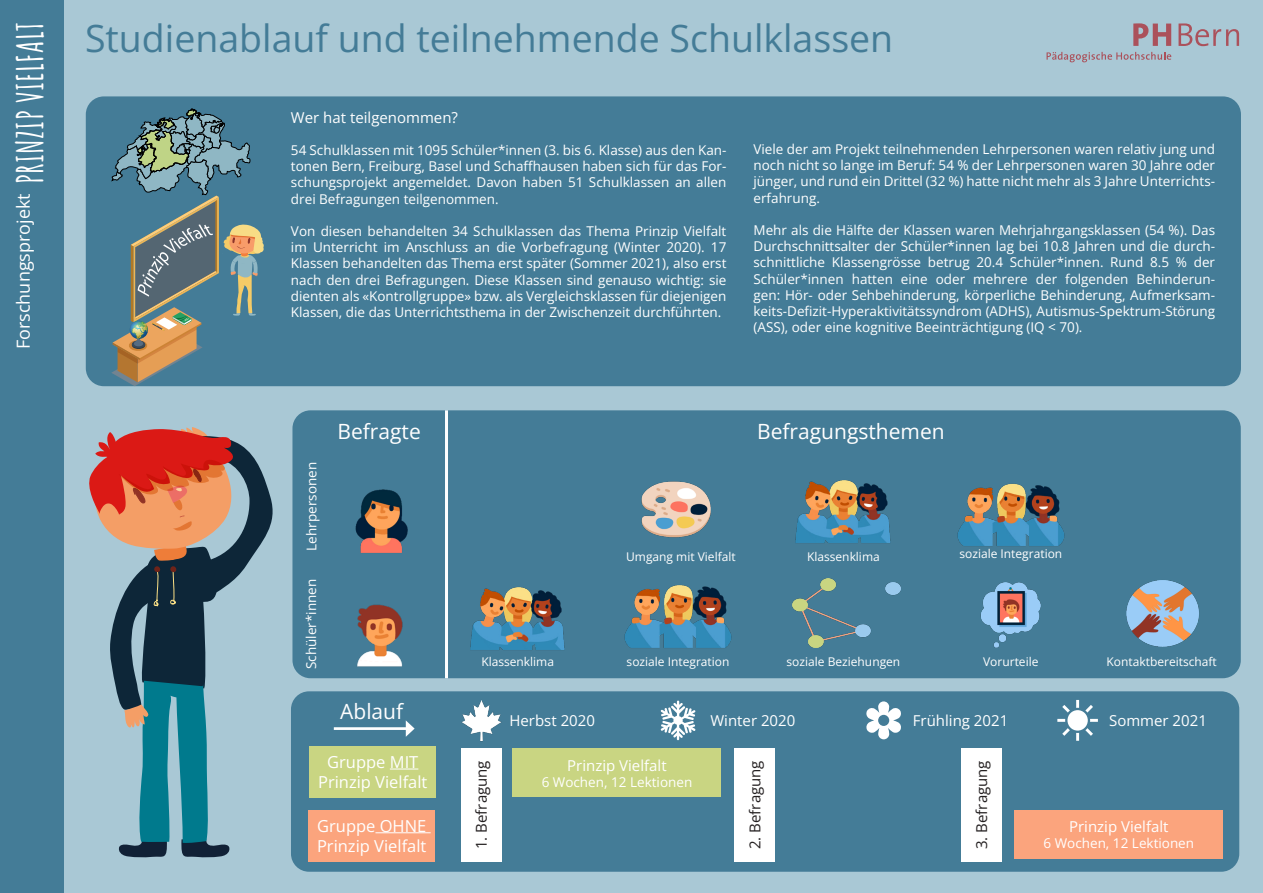
<style>
.page{position:relative;width:1263px;height:893px;background:#a9c8d5}
.page>*{position:absolute;margin:0;border:0;box-sizing:border-box;transform-origin:0 0}
.t1{font:700 37.5px "Open Sans";color:#447c97}
.t2{font:700 36px "Amatic SC";color:#fff}
.t3{font:700 21px "Open Sans";color:#fff}
.t4{font:18px "Open Sans";color:#fff}
.t5{font:700 16.5px/19.8px "Open Sans";color:#fff;text-align:center}
.t6{font:700 15px "Open Sans";color:#fff}
.t7{font:15px "Open Sans";color:#231f20}
.t8{font:13.5px/16.2px "Open Sans";color:#fff;text-align:justify}
.t9{font:700 13.5px "Open Sans";color:#fff}
.t10{font:700 12px "Open Sans";color:#fff}
</style>
<div class="page">
<svg style="left:1133px;top:23px;width:38px;height:23px"></svg>
<svg style="left:1178px;top:23px;width:61px;height:23px"></svg>
<svg style="left:1046px;top:52px;width:125px;height:10px"></svg>
<div style="left:0;top:0;width:64px;height:893px;background:#447c97"></div>
<div style="left:86px;top:96px;width:1155px;height:290px;background:#447c97;border-radius:18px"></div>
<div style="left:291px;top:691px;width:948px;height:181px;background:#447c97;border-radius:18px"></div>
<div style="left:292px;top:410px;width:949px;height:268px;background:#447c97;border-radius:18px"></div>
<svg style="left:89px;top:427px;width:184px;height:431px"></svg>
<svg style="left:111px;top:96px;width:153px;height:290px"></svg>
<div style="left:310px;top:746px;width:126px;height:51px;background:#c9d582"></div>
<svg style="left:390px;top:769px;width:28px;height:1px"></svg>
<div style="left:309px;top:810px;width:126px;height:51px;background:#fba47d"></div>
<hr style="left:375px;top:832px;width:56px;height:1px;background:#fff">
<img style="left:483px;top:587px;width:82px;height:63px">
<img style="left:795px;top:480px;width:96px;height:63px">
<img style="left:641px;top:481px;width:70px;height:57px">
<img style="left:624px;top:585px;width:108px;height:63px">
<img style="left:980px;top:582px;width:61px;height:66px">
<img style="left:1126px;top:580px;width:73px;height:67px">
<img style="left:957px;top:483px;width:108px;height:63px">
<img style="left:462px;top:700px;width:40px;height:42px">
<svg style="left:661px;top:701px;width:34px;height:39px"></svg>
<svg style="left:866px;top:701px;width:35px;height:38px"></svg>
<svg style="left:1057px;top:719px;width:8px;height:3px"></svg>
<svg style="left:1076px;top:700px;width:3px;height:8px"></svg>
<svg style="left:1085px;top:705px;width:8px;height:8px"></svg>
<svg style="left:1062px;top:705px;width:8px;height:8px"></svg>
<svg style="left:1085px;top:728px;width:8px;height:8px"></svg>
<svg style="left:1090px;top:719px;width:8px;height:3px"></svg>
<svg style="left:1076px;top:733px;width:3px;height:8px"></svg>
<svg style="left:1062px;top:728px;width:8px;height:8px"></svg>
<div style="left:1067px;top:710px;width:21px;height:21px;background:#fff;border-radius:50%"></div>
<div style="left:513px;top:749px;width:208px;height:48px;background:#c9d582"></div>
<div style="left:1015px;top:810px;width:208px;height:49px;background:#fba47d"></div>
<div style="left:461px;top:748px;width:40px;height:113px;background:#fff"></div>
<div style="left:735px;top:748px;width:40px;height:113px;background:#fff"></div>
<div style="left:961px;top:748px;width:40px;height:113px;background:#fff"></div>
<hr style="left:334px;top:727px;width:74px;height:3px;background:#fff">
<svg style="left:406px;top:720px;width:9px;height:17px"></svg>
<hr style="left:445px;top:410px;width:3px;height:268px;background:#fff">
<img style="left:792px;top:579px;width:108px;height:68px">
<img style="left:355px;top:489px;width:53px;height:60px">
<img style="left:332px;top:549px;width:151px;height:143px">
<p class="t2" style="left:2px;top:184px;width:163px;rotate:-90deg">PRINZIP VIELFALT</p>
<p class="t1" style="left:85px;top:13px;width:810px">Studienablauf und teilnehmende Schulklassen</p>
<p class="t6" style="left:291px;top:107px;width:169px">Wer hat teilgenommen?</p>
<p class="t8" style="left:291px;top:142px;width:437px">54 Schulklassen mit 1095 Schüler*innen (3. bis 6. Klasse) aus den Kan&shy;tonen Bern, Freiburg, Basel und Schaffhausen haben sich für das For&shy;schungsprojekt angemeldet. Davon haben 51 Schulklassen an allen drei Befragungen teilgenommen.</p>
<p class="t8" style="left:291px;top:223px;width:437px">Von diesen behandelten 34 Schulklassen das Thema Prinzip Vielfalt im Unterricht im Anschluss an die Vorbefragung (Winter 2020). 17<br>Klassen behandelten das Thema erst später (Sommer 2021), also erst nach den drei Befragungen. Diese Klassen sind genauso wichtig: sie dienten als «Kontrollgruppe» bzw. als Vergleichsklassen für diejenigen Klassen, die das Unterrichtsthema in der Zwischenzeit durchführten.</p>
<p class="t8" style="left:753px;top:141px;width:463px">Viele der am Projekt teilnehmenden Lehrpersonen waren relativ jung und noch nicht so lange im Beruf: 54 % der Lehrpersonen waren 30 Jahre oder jünger, und rund ein Drittel (32 %) hatte nicht mehr als 3 Jahre Unterrichts&shy;erfahrung.</p>
<p class="t8" style="left:753px;top:222px;width:463px">Mehr als die Hälfte der Klassen waren Mehrjahrgangsklassen (54 %). Das Durchschnittsalter der Schüler*innen lag bei 10.8 Jahren und die durch&shy;schnittliche Klassengrösse betrug 20.4 Schüler*innen. Rund 8.5 % der Schüler*innen hatten eine oder mehrere der folgenden Behinderun&shy;gen: Hör- oder Sehbehinderung, körperliche Behinderung, Aufmerksam&shy;keits-Defizit-Hyperaktivitätssyndrom (ADHS), Autismus-Spektrum-Störung (ASS), oder eine kognitive Beeinträchtigung (IQ &lt; 70).</p>
<p class="t4" style="left:11px;top:349px;width:157px;rotate:-90deg">Forschungsprojekt</p>
<p class="t9" style="left:302px;top:551px;width:90px;rotate:-90deg">Lehrpersonen</p>
<p class="t9" style="left:302px;top:669px;width:92px;rotate:-90deg">Schüler*innen</p>
<p class="t3" style="left:337px;top:417px;width:85px">Befragte</p>
<p class="t3" style="left:757px;top:417px;width:189px">Befragungsthemen</p>
<p class="t10" style="left:626px;top:549px;width:111px">Umgang mit Vielfalt</p>
<p class="t10" style="left:807px;top:549px;width:74px">Klassenklima</p>
<p class="t10" style="left:959px;top:545px;width:104px">soziale Integration</p>
<p class="t10" style="left:481px;top:653px;width:74px">Klassenklima</p>
<p class="t10" style="left:627px;top:653px;width:104px">soziale Integration</p>
<p class="t10" style="left:786px;top:653px;width:115px">soziale Beziehungen</p>
<p class="t10" style="left:983px;top:653px;width:57px">Vorurteile</p>
<p class="t10" style="left:1106px;top:653px;width:112px">Kontaktbereitschaft</p>
<p class="t3" style="left:340px;top:697px;width:65px">Ablauf</p>
<p class="t5" style="left:318px;top:752px;width:111px">Gruppe MIT<br>Prinzip Vielfalt</p>
<p class="t5" style="left:317px;top:816px;width:111px;text-align:left">Gruppe OHNE<br>Prinzip Vielfalt</p>
<p class="t6" style="left:509px;top:710px;width:87px">Herbst 2020</p>
<p class="t6" style="left:710px;top:710px;width:86px">Winter 2020</p>
<p class="t6" style="left:913px;top:710px;width:97px">Frühling 2021</p>
<p class="t6" style="left:1109px;top:710px;width:99px">Sommer 2021</p>
<p class="t6" style="left:567px;top:755px;width:101px">Prinzip Vielfalt</p>
<p class="t9" style="left:542px;top:773px;width:152px">6 Wochen, 12 Lektionen</p>
<p class="t6" style="left:1069px;top:816px;width:101px">Prinzip Vielfalt</p>
<p class="t7" style="left:471px;top:849px;width:90px;rotate:-90deg">1. Befragung</p>
<p class="t7" style="left:745px;top:849px;width:90px;rotate:-90deg">2. Befragung</p>
<p class="t7" style="left:971px;top:849px;width:90px;rotate:-90deg">3. Befragung</p>
<p class="t9" style="left:1043px;top:834px;width:152px">6 Wochen, 12 Lektionen</p>
</div>
